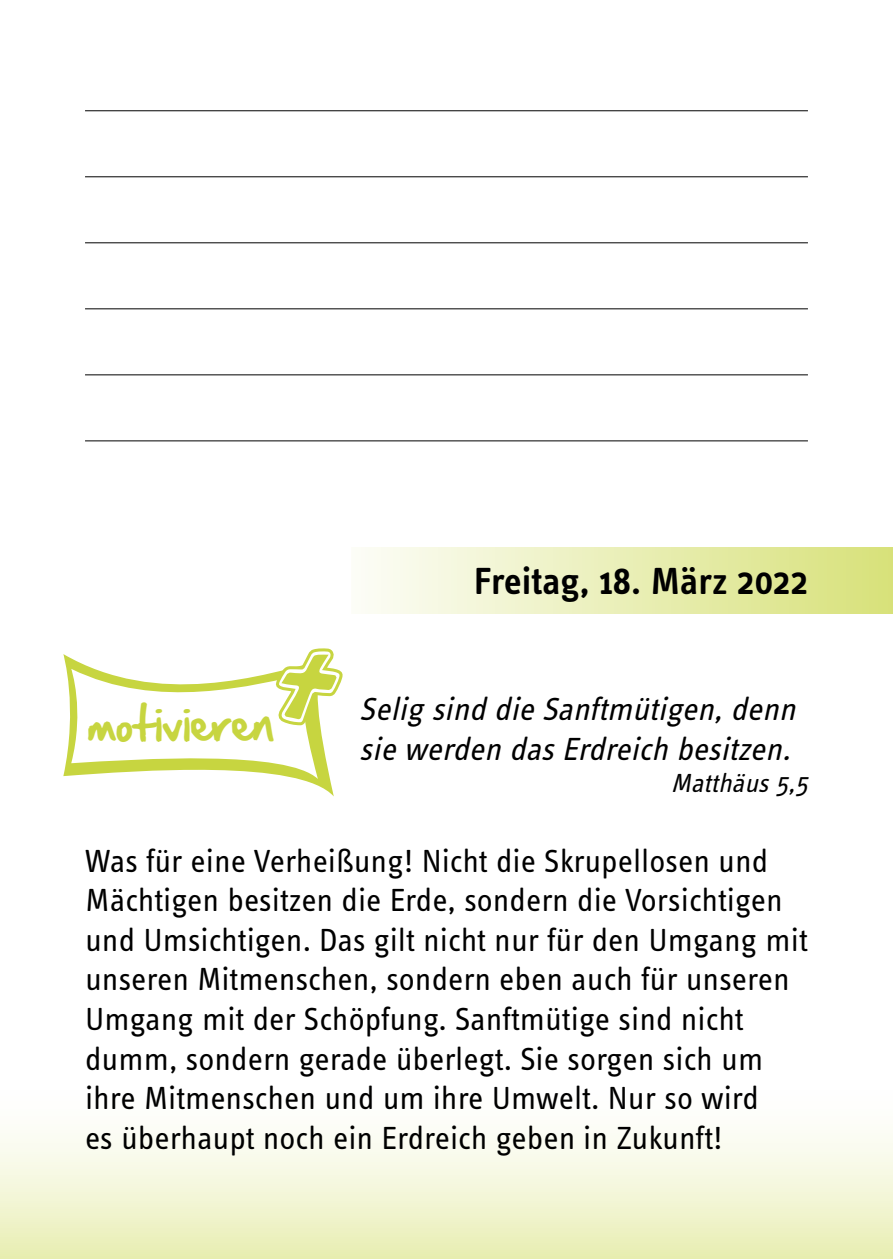
<style>
.page{position:relative;width:893px;height:1259px;background:#fff}
.page>*{position:absolute;margin:0;border:0;box-sizing:border-box;transform-origin:0 0}
.t1{font:41.7px "Handof Sean";color:#c7d540}
.t2{font:600 39px "Info OT Text";letter-spacing:-.005em;color:#000}
.t3{font:33px/39.6px "Info OT Text";color:#000}
.t4{font:italic 33px/39.6px "Info OT Text";color:#000}
.t5{font:italic 27px "Info OT Text";color:#000}
</style>
<div class="page">
<svg style="left:0;top:1133px;width:893px;height:126px;background:#f2f5d5"></svg>
<div style="left:351px;top:547px;width:542px;height:67px;background:linear-gradient(to right,#fcfdf7,#d8e179)"></div>
<hr style="left:85px;top:110px;width:723px;height:1px;background:#000">
<hr style="left:85px;top:176px;width:723px;height:1px;background:#000">
<hr style="left:85px;top:242px;width:723px;height:1px;background:#000">
<hr style="left:85px;top:308px;width:723px;height:1px;background:#000">
<hr style="left:85px;top:374px;width:723px;height:1px;background:#000">
<hr style="left:85px;top:440px;width:723px;height:1px;background:#000">
<svg style="left:63px;top:648px;width:280px;height:148px"></svg>
<p class="t1" style="left:88px;top:694px;width:187px">motivieren</p>
<p class="t2" style="left:474px;top:557px;width:335px">Freitag, 18. März 2022</p>
<p class="t4" style="left:359px;top:689px;width:446px">Selig sind dieSanftmütigen,denn siewerden dasErdreich besitzen.</p>
<p class="t5" style="left:671px;top:766px;width:145px">Matthäus5,5</p>
<p class="t3" style="left:85px;top:840px;width:724px">Was für eine Verheißung! Nicht die Skrupellosen und Mächtigen besitzen die Erde, sondern die Vorsichtigen und Umsichtigen. Das gilt nicht nur für den Umgang mit unseren Mitmenschen, sondern eben auch für unseren Umgang mit der Schöpfung. Sanftmütige sind nicht dumm, sondern gerade überlegt. Sie sorgen sich um ihre Mitmenschen und um ihre Umwelt. Nur so wird<br>es überhaupt noch ein Erdreich geben in Zukunft!</p>
</div>
